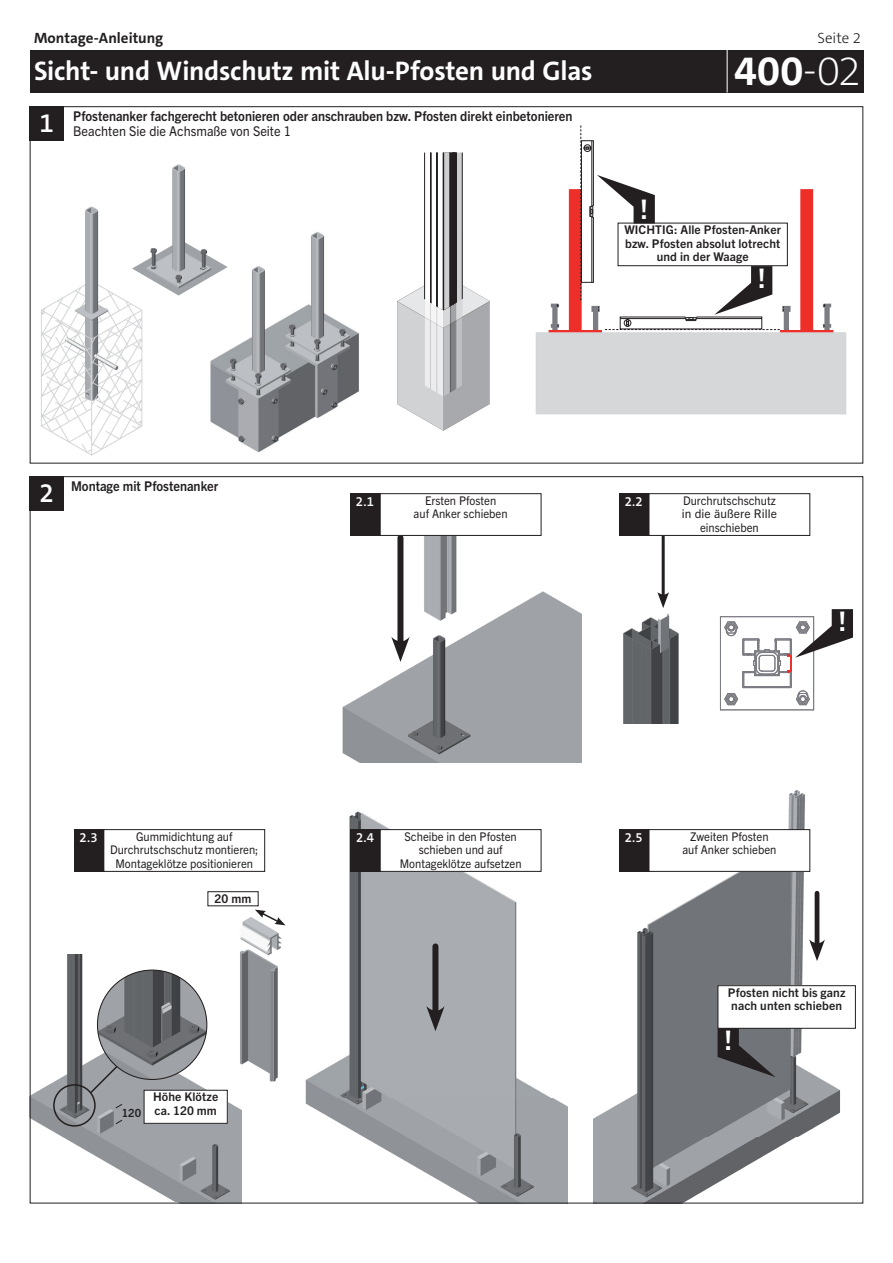
<style>
.page{position:relative;width:893px;height:1263px;background:#fff}
.page>*{position:absolute;margin:0;border:0;box-sizing:border-box;transform-origin:0 0}
.t1{font:700 42px "The Sans C5";color:#fff}
.t2{font:700 27px "The Sans C5";letter-spacing:-.01em;color:#fff}
.t3{font:700 27px "Trade Gothic Next LT Pro";color:#fff}
.t4{font:700 15px "The Sans C5";color:#231f20}
.t5{font:300 15px "The Sans C5";letter-spacing:-.005em;color:#231f20}
.t6{font:700 13.5px/15px "Trade Gothic Next LT Pro";color:#231f20;scale:.94 1}
.t7{font:600 13.5px "The Sans C5";color:#fff}
.t8{font:12px/13.5px "Trade Gothic Next LT Pro";color:#231f20;text-align:center;scale:.94 1}
.t9{font:700 12px/13.5px "Trade Gothic Next LT Pro";letter-spacing:.01em;color:#231f20}
.t10{font:700 11.25px "Trade Gothic Next LT Pro";color:#231f20}
.s1{font-weight:200}
.s2{font-family:"The Sans C5";font-weight:600;font-size:27px;color:#fff}
.s3{font-weight:400}
</style>
<div class="page">
<img style="left:305px;top:811px;width:262px;height:390px">
<img style="left:342px;top:496px;width:239px;height:266px">
<img style="left:623px;top:591px;width:56px;height:133px">
<img style="left:32px;top:954px;width:209px;height:247px">
<div style="left:30px;top:106px;width:34px;height:34px;background:#231f20"></div>
<div style="left:30px;top:476px;width:34px;height:34px;background:#231f20"></div>
<div style="left:207px;top:891px;width:52px;height:15px;border:1px solid #231f20"></div>
<img style="left:228px;top:232px;width:131px;height:221px">
<svg style="left:535px;top:189px;width:152px;height:226px"></svg>
<svg style="left:687px;top:189px;width:160px;height:226px"></svg>
<div style="left:397px;top:538px;width:6px;height:109px;background:#231f20"></div>
<svg style="left:391px;top:637px;width:19px;height:25px"></svg>
<hr style="left:662px;top:536px;width:3px;height:62px;background:#231f20">
<svg style="left:657px;top:592px;width:12px;height:16px"></svg>
<svg style="left:719px;top:609px;width:134px;height:102px"></svg>
<img style="left:233px;top:917px;width:53px;height:169px">
<svg style="left:255px;top:909px;width:31px;height:16px"></svg>
<div style="left:53px;top:1084px;width:43px;height:43px;border:2px solid #231f20;border-radius:50%"></div>
<svg style="left:89px;top:1001px;width:93px;height:94px"></svg>
<img style="left:97px;top:1032px;width:101px;height:47px">
<img style="left:97px;top:970px;width:110px;height:109px;border-radius:55px">
<div style="left:618px;top:223px;width:169px;height:43px;background:#fff"></div>
<svg style="left:580px;top:125px;width:200px;height:205px"></svg>
<svg style="left:115px;top:1103px;width:8px;height:6px"></svg>
<svg style="left:115px;top:1119px;width:8px;height:6px"></svg>
<div style="left:144px;top:1090px;width:83px;height:33px;background:#fff"></div>
<div style="left:144px;top:1090px;width:84px;height:34px;border:1px solid #231f20"></div>
<div style="left:30px;top:50px;width:833px;height:42px;background:#231f20"></div>
<hr style="left:727px;top:50px;width:1px;height:42px;background:#fff">
<div style="left:432px;top:946px;width:6px;height:70px;background:#231f20"></div>
<svg style="left:426px;top:1006px;width:19px;height:25px"></svg>
<svg style="left:41px;top:164px;width:187px;height:292px"></svg>
<svg style="left:397px;top:153px;width:93px;height:278px"></svg>
<div style="left:380px;top:494px;width:161px;height:41px;background:#fff"></div>
<div style="left:380px;top:493px;width:161px;height:43px;border:1px solid #231f20"></div>
<div style="left:350px;top:493px;width:30px;height:43px;background:#231f20"></div>
<div style="left:649px;top:493px;width:161px;height:43px;border:1px solid #231f20"></div>
<div style="left:619px;top:493px;width:30px;height:43px;background:#231f20"></div>
<div style="left:103px;top:829px;width:162px;height:43px;border:1px solid #231f20"></div>
<div style="left:74px;top:829px;width:29px;height:43px;background:#231f20"></div>
<div style="left:380px;top:830px;width:161px;height:41px;background:#fff"></div>
<div style="left:380px;top:829px;width:161px;height:43px;border:1px solid #231f20"></div>
<div style="left:350px;top:829px;width:30px;height:43px;background:#231f20"></div>
<img style="left:594px;top:790px;width:246px;height:411px">
<hr style="left:815px;top:893px;width:4px;height:55px;background:#231f20">
<svg style="left:809px;top:939px;width:16px;height:22px"></svg>
<div style="left:649px;top:830px;width:161px;height:41px;background:#fff"></div>
<div style="left:649px;top:829px;width:161px;height:43px;border:1px solid #231f20"></div>
<div style="left:619px;top:829px;width:30px;height:43px;background:#231f20"></div>
<div style="left:718px;top:986px;width:137px;height:42px;background:#fff"></div>
<div style="left:718px;top:985px;width:138px;height:44px;border:1px solid #231f20"></div>
<svg style="left:718px;top:1028px;width:57px;height:49px;background:#535356"></svg>
<p class="t4" style="left:34px;top:28px;width:131px">Montage-Anleitung</p>
<p class="t5" style="left:817px;top:28px;width:45px">Seite 2</p>
<h1 class="t1" style="left:734px;top:44px;width:129px">400<span class="s1">-02</span></h1>
<h2 class="t2" style="left:34px;top:53px;width:560px">Sicht- und Windschutz mit Alu-Pfosten und Glas</h2>
<p class="t6" style="left:73px;top:108px;width:533px;text-indent:-34px"><span class="s2">1</span> Pfostenanker fachgerecht betonieren oder anschrauben bzw. Pfosten direkt einbetonieren<br><span class="s3">Beachten Sie die Achsmaße von Seite 1</span></p>
<h2 class="t3" style="left:640px;top:190px;width:9px">!</h2>
<p class="t9" style="left:624px;top:222px;width:158px;text-align:center">WICHTIG: Alle Pfosten-Anker bzw. Pfosten absolut lotrecht und in der Waage</p>
<h2 class="t3" style="left:758px;top:259px;width:9px">!</h2>
<p class="t6" style="left:40px;top:478px;width:192px"><span class="s2">2</span> Montage mit Pfostenanker</p>
<p class="t8" style="left:414px;top:493px;width:102px">Ersten Pfosten<br>auf Anker schieben</p>
<p class="t7" style="left:356px;top:493px;width:19px">2.1</p>
<p class="t8" style="left:682px;top:493px;width:103px">Durchrutschschutz in die äußere Rille einschieben</p>
<p class="t7" style="left:625px;top:493px;width:20px">2.2</p>
<h2 class="t3" style="left:839px;top:602px;width:9px">!</h2>
<p class="t7" style="left:80px;top:829px;width:20px">2.3</p>
<p class="t8" style="left:400px;top:829px;width:131px">Scheibe in den Pfosten schieben und auf<br>Montageklötze aufsetzen</p>
<p class="t8" style="left:110px;top:829px;width:159px">Gummidichtung auf<br>Durchrutschschutz montieren;<br>Montageklötze positionieren</p>
<p class="t7" style="left:356px;top:829px;width:19px">2.4</p>
<p class="t8" style="left:682px;top:829px;width:102px">Zweiten Pfosten auf Anker schieben</p>
<p class="t7" style="left:625px;top:829px;width:20px">2.5</p>
<p class="t9" style="left:215px;top:891px;width:38px">20 mm</p>
<p class="t10" style="left:122px;top:1105px;width:21px">120</p>
<p class="t9" style="left:153px;top:1089px;width:67px">Höhe Klötze ca. 120 mm</p>
<p class="t9" style="left:728px;top:985px;width:119px">Pfosten nicht bis ganz nach unten schieben</p>
</div>
